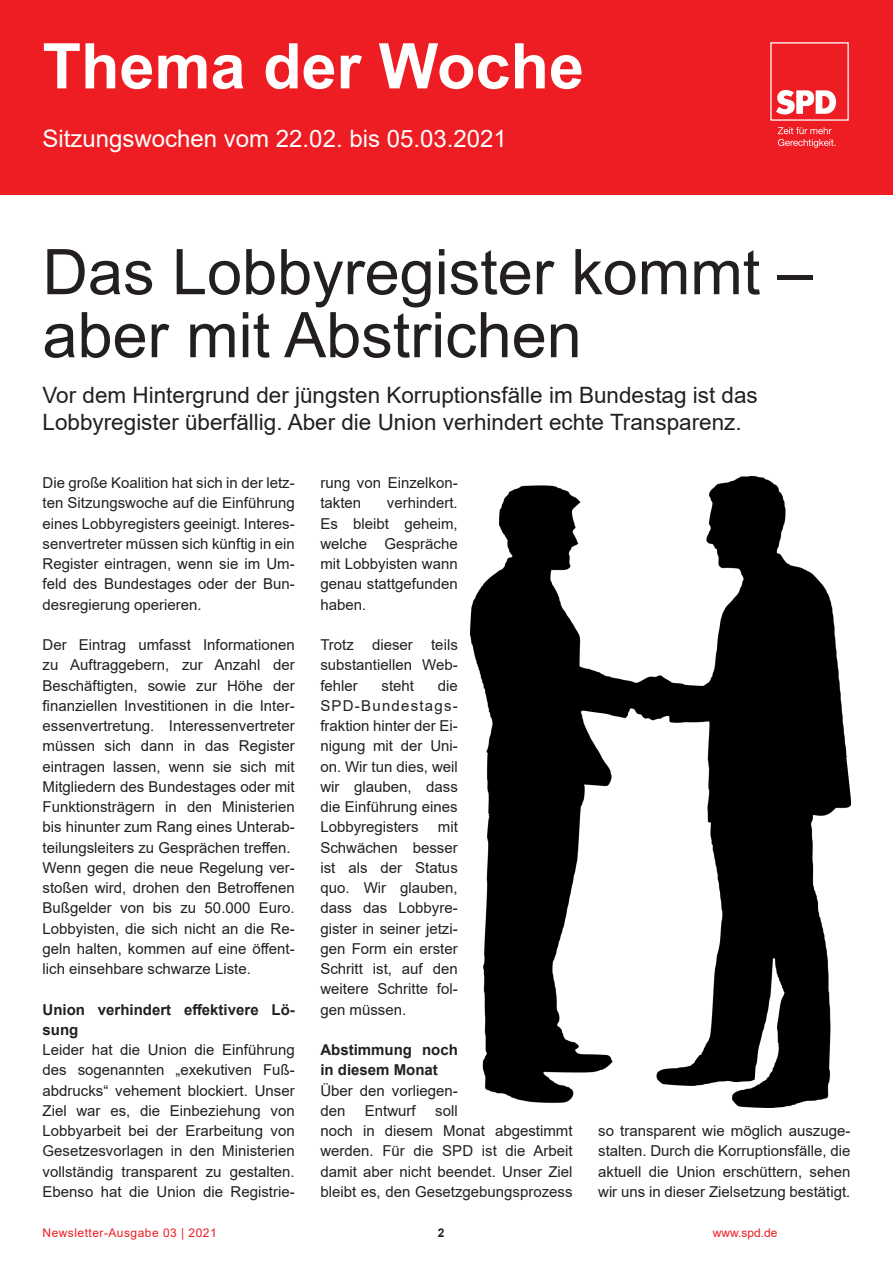
<style>
.page{position:relative;width:893px;height:1263px;background:#fff}
.page>*{position:absolute;margin:0;border:0;box-sizing:border-box;transform-origin:0 0}
.t1{font:63px/63px "Arial";color:#231f20}
.t2{font:700 63px "Arial";color:#fff}
.t3{font:24px "Arial";color:#fff}
.t4{font:22.5px "Arial";color:#231f20}
.t5{font:15px/20.2px "Arial";color:#231f20;text-align:justify}
.t6{font:700 15px/20.2px "Arial";color:#231f20}
.t7{font:12px "Arial";letter-spacing:.04em;color:#ee1d23}
.t8{font:700 12px "Arial";color:#231f20}
</style>
<div class="page">
<div style="left:0;top:0;width:893px;height:195px;background:#ee1d23"></div>
<svg style="left:770px;top:42px;width:79px;height:79px"></svg>
<svg style="left:778px;top:127px;width:58px;height:21px"></svg>
<img style="left:471px;top:476px;width:379px;height:631px">
<h1 class="t2" style="left:43px;top:22px;width:543px">Thema der Woche</h1>
<h2 class="t3" style="left:43px;top:122px;width:466px">Sitzungswochen vom 22.02. bis 05.03.2021</h2>
<p class="t1" style="left:43px;top:240px;width:772px">Das Lobbyregister kommt – aber mit Abstrichen</p>
<p class="t4" style="left:43px;top:379px;width:717px">Vor dem Hintergrund der jüngsten Korruptionsfälle im Bundestag ist das</p>
<p class="t4" style="left:43px;top:406px;width:701px">Lobbyregister überfällig. Aber die Union verhindert echte Transparenz.</p>
<p class="t5" style="left:43px;top:473px;width:254px">Die große Koalition hat sich in der letz&shy;ten Sitzungswoche auf die Einführung eines Lobbyregisters geeinigt. Interes&shy;senvertreter müssen sich künftig in ein Register eintragen, wenn sie im Um&shy;feld des Bundestages oder der Bun&shy;desregierung operieren.</p>
<p class="t5" style="left:43px;top:635px;width:254px">Der Eintrag umfasst Informationen zu Auftraggebern, zur Anzahl der Beschäftigten, sowie zur Höhe der finanziellen Investitionen in die Inter&shy;essenvertretung. Interessenvertreter müssen sich dann in das Register eintragen lassen, wenn sie sich mit Mitgliedern des Bundestages oder mit Funktionsträgern in den Ministerien bis hinunter zum Rang eines Unterab&shy;teilungsleiters zu Gesprächen treffen.</p>
<p class="t5" style="left:43px;top:857px;width:254px">Wenn gegen die neue Regelung ver&shy;stoßen wird, drohen den Betroffenen Bußgelder von bis zu 50.000 Euro.<br>Lobbyisten, die sich nicht an die Re&shy;geln halten, kommen auf eine öffent&shy;lich einsehbare schwarze Liste.</p>
<p class="t6" style="left:43px;top:999px;width:254px">Union verhindert effektivere Lö&shy;sung</p>
<p class="t5" style="left:43px;top:1040px;width:254px">Leider hat die Union die Einführung des sogenannten „exekutiven Fuß&shy;abdrucks“ vehement blockiert. Unser Ziel war es, die Einbeziehung von Lobbyarbeit bei der Erarbeitung von Gesetzesvorlagen in den Ministerien vollständig transparent zu gestalten.<br>Ebenso hat die Union die Registrie-</p>
<p class="t5" style="left:320px;top:473px;width:139px">rung von Einzelkon&shy;takten</p>
<p class="t5" style="left:320px;top:493px;width:139px;text-indent:67px">verhindert.<br>Es bleibt geheim, welche Gespräche mit Lobbyisten wann genau stattgefunden haben.</p>
<p class="t5" style="left:320px;top:635px;width:139px">Trotz dieser teils substantiellen Web&shy;fehler</p>
<p class="t5" style="left:320px;top:675px;width:139px;text-indent:117px">die SPD-Bundestags&shy;fraktion hinter der Ei&shy;nigung mit der Uni&shy;on. Wir tun dies, weil wir glauben, dass die Einführung eines Lobbyregisters</p>
<p class="t5" style="left:382px;top:675px;width:34px">steht</p>
<p class="t5" style="left:320px;top:817px;width:139px;text-indent:117px">mit Schwächen besser ist als der Status quo. Wir glauben, dass das Lobbyre&shy;gister in seiner jetzi&shy;gen Form ein erster Schritt ist, auf den weitere Schritte fol&shy;gen müssen.</p>
<p class="t6" style="left:320px;top:1040px;width:139px">Abstimmung noch in diesem Monat</p>
<p class="t5" style="left:320px;top:1080px;width:139px">Über den vorliegen&shy;den</p>
<p class="t5" style="left:365px;top:1100px;width:52px">Entwurf</p>
<p class="t5" style="left:320px;top:1100px;width:254px;text-align:center">soll<br>noch in diesem Monat abgestimmt werden. Für die SPD ist die Arbeit damit aber nicht beendet. Unser Ziel bleibt es, den Gesetzgebungsprozess</p>
<p class="t5" style="left:598px;top:1121px;width:254px">so transparent wie möglich auszuge&shy;stalten. Durch die Korruptionsfälle, die aktuell die Union erschüttern, sehen wir uns in dieser Zielsetzung bestätigt.</p>
<p class="t7" style="left:43px;top:1225px;width:176px">Newsletter-Ausgabe 03 | 2021</p>
<p class="t8" style="left:438px;top:1225px;width:8px">2</p>
<p class="t7" style="left:713px;top:1225px;width:66px">www.spd.de</p>
</div>
